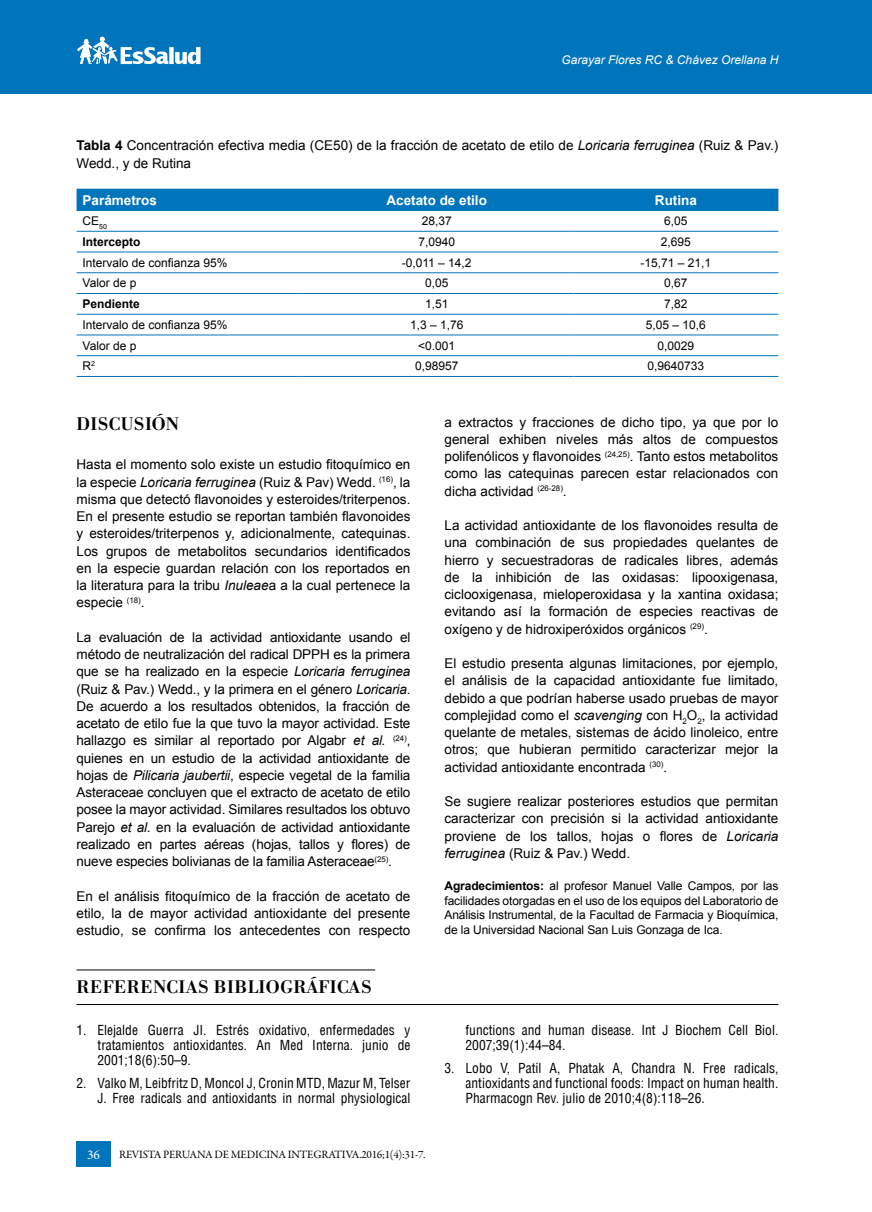
<style>
.page{position:relative;width:872px;height:1212px;background:#fff}
.page>*{position:absolute;margin:0;border:0;box-sizing:border-box;transform-origin:0 0}
.t1{font:500 18px "Bodoni BE";letter-spacing:.02em;color:#000}
.t2{font:13.5px/17.2px "Arial";color:#000;text-align:justify}
.t3{font:condensed 13.5px/15px "Helvetica LT";color:#000;text-align:justify}
.t4{font:700 13.5px "Arial";color:#fff}
.t5{font:13.5px "Minion Pro";color:#fff}
.t6{font:12px/14.4px "Arial";color:#000;text-align:justify}
.t7{font:italic 12px "Arial";color:#fff}
.t8{font:700 12px "Arial";color:#000}
.t9{font:11.25px "Garamond Premr Pro";letter-spacing:-.015em;color:#000}
.s1{font-weight:700}
.s2{font-style:italic}
</style>
<div class="page">
<div style="left:0;top:0;width:872px;height:94px;background:#0075bc"></div>
<svg style="left:77px;top:37px;width:123px;height:27px"></svg>
<div style="left:77px;top:1142px;width:34px;height:25px;background:#0075bc"></div>
<div style="left:77px;top:189px;width:701px;height:21px;background:#0075bc"></div>
<hr style="left:77px;top:210px;width:223px;height:1px;background:#0075bc">
<hr style="left:300px;top:210px;width:273px;height:1px;background:#0075bc">
<hr style="left:573px;top:210px;width:205px;height:1px;background:#0075bc">
<hr style="left:77px;top:231px;width:223px;height:1px;background:#0075bc">
<hr style="left:300px;top:231px;width:273px;height:1px;background:#0075bc">
<hr style="left:573px;top:231px;width:205px;height:1px;background:#0075bc">
<hr style="left:77px;top:252px;width:223px;height:1px;background:#0075bc">
<hr style="left:300px;top:252px;width:273px;height:1px;background:#0075bc">
<hr style="left:573px;top:252px;width:205px;height:1px;background:#0075bc">
<hr style="left:77px;top:272px;width:223px;height:1px;background:#0075bc">
<hr style="left:300px;top:272px;width:273px;height:1px;background:#0075bc">
<hr style="left:573px;top:272px;width:205px;height:1px;background:#0075bc">
<hr style="left:77px;top:293px;width:223px;height:1px;background:#0075bc">
<hr style="left:300px;top:293px;width:273px;height:1px;background:#0075bc">
<hr style="left:573px;top:293px;width:205px;height:1px;background:#0075bc">
<hr style="left:77px;top:314px;width:223px;height:1px;background:#0075bc">
<hr style="left:300px;top:314px;width:273px;height:1px;background:#0075bc">
<hr style="left:573px;top:314px;width:205px;height:1px;background:#0075bc">
<hr style="left:77px;top:334px;width:223px;height:1px;background:#0075bc">
<hr style="left:300px;top:334px;width:273px;height:1px;background:#0075bc">
<hr style="left:573px;top:334px;width:205px;height:1px;background:#0075bc">
<hr style="left:77px;top:355px;width:223px;height:1px;background:#0075bc">
<hr style="left:300px;top:355px;width:273px;height:1px;background:#0075bc">
<hr style="left:573px;top:355px;width:205px;height:1px;background:#0075bc">
<hr style="left:77px;top:376px;width:223px;height:1px;background:#0075bc">
<hr style="left:300px;top:376px;width:273px;height:1px;background:#0075bc">
<hr style="left:573px;top:376px;width:205px;height:1px;background:#0075bc">
<hr style="left:77px;top:969px;width:298px;height:1px;background:#000">
<hr style="left:77px;top:1004px;width:701px;height:1px;background:#000">
<p class="t7" style="left:561px;top:52px;width:218px">Garayar Flores RC &amp; Chávez Orellana H</p>
<p class="t2" style="left:77px;top:137px;width:703px;line-height:18px"><span class="s1">Tabla 4</span> Concentración efectiva media (CE50) de la fracción de acetato de etilo de <span class="s2">Loricaria ferruginea</span> (Ruiz &amp; Pav.)<br>Wedd., y de Rutina</p>
<p class="t4" style="left:83px;top:191px;width:76px">Parámetros</p>
<p class="t4" style="left:386px;top:191px;width:102px">Acetato de etilo</p>
<p class="t4" style="left:655px;top:191px;width:43px">Rutina</p>
<p class="t6" style="left:83px;top:214px;width:26px">CE<sub>50</sub></p>
<p class="t6" style="left:422px;top:214px;width:32px">28,37</p>
<p class="t6" style="left:664px;top:214px;width:25px">6,05</p>
<p class="t8" style="left:83px;top:234px;width:60px">Intercepto</p>
<p class="t6" style="left:418px;top:235px;width:38px">7,0940</p>
<p class="t6" style="left:661px;top:235px;width:32px">2,695</p>
<p class="t6" style="left:83px;top:255px;width:146px">Intervalo de confianza 95%</p>
<p class="t6" style="left:402px;top:255px;width:71px">-0,011 – 14,2</p>
<p class="t6" style="left:640px;top:255px;width:72px">-15,71 – 21,1</p>
<p class="t6" style="left:83px;top:276px;width:55px">Valor de p</p>
<p class="t6" style="left:425px;top:276px;width:25px">0,05</p>
<p class="t6" style="left:664px;top:276px;width:25px">0,67</p>
<p class="t8" style="left:83px;top:296px;width:59px">Pendiente</p>
<p class="t6" style="left:425px;top:297px;width:25px">1,51</p>
<p class="t6" style="left:664px;top:297px;width:25px">7,82</p>
<p class="t6" style="left:83px;top:318px;width:146px">Intervalo de confianza 95%</p>
<p class="t6" style="left:410px;top:318px;width:55px">1,3 – 1,76</p>
<p class="t6" style="left:646px;top:318px;width:62px">5,05 – 10,6</p>
<p class="t6" style="left:83px;top:338px;width:55px">Valor de p</p>
<p class="t6" style="left:418px;top:338px;width:39px">&lt;0.001</p>
<p class="t6" style="left:657px;top:338px;width:38px">0,0029</p>
<p class="t6" style="left:83px;top:359px;width:14px">R<sup>2</sup></p>
<p class="t6" style="left:415px;top:359px;width:45px">0,98957</p>
<p class="t6" style="left:647px;top:359px;width:58px">0,9640733</p>
<h1 class="t1" style="left:77px;top:414px;width:104px">DISCUSIÓN</h1>
<p class="t2" style="left:77px;top:456px;width:335px">Hasta el momento solo existe un estudio fitoquímico en la especie <span class="s2">Loricaria ferruginea</span> (Ruiz &amp; Pav) Wedd. <sup>(16)</sup>, la misma que detectó flavonoides y esteroides/triterpenos.<br>En el presente estudio se reportan también flavonoides y esteroides/triterpenos y, adicionalmente, catequinas.<br>Los grupos de metabolitos secundarios identificados en la especie guardan relación con los reportados en la literatura para la tribu <span class="s2">Inuleae</span>a a la cual pertenece la especie <sup>(18)</sup>.</p>
<p class="t2" style="left:77px;top:628px;width:335px">La evaluación de la actividad antioxidante usando el método de neutralización del radical DPPH es la primera que se ha realizado en la especie <span class="s2">Loricaria ferruginea </span>(Ruiz &amp; Pav.) Wedd., y la primera en el género <span class="s2">Loricaria</span>.<br>De acuerdo a los resultados obtenidos, la fracción de acetato de etilo fue la que tuvo la mayor actividad. Este hallazgo es similar al reportado por Algabr <span class="s2">et al.</span> <sup>(24)</sup>, quienes en un estudio de la actividad antioxidante de hojas de <span class="s2">Pilicaria jaubertii</span>, especie vegetal de la familia Asteraceae concluyen que el extracto de acetato de etilo posee la mayor actividad. Similares resultados los obtuvo Parejo <span class="s2">et al.</span> en la evaluación de actividad antioxidante realizado en partes aéreas (hojas, tallos y flores) de nueve especies bolivianas de la familia Asteraceae<sup>(25)</sup>.</p>
<p class="t2" style="left:77px;top:887px;width:335px">En el análisis fitoquímico de la fracción de acetato de etilo, la de mayor actividad antioxidante del presente estudio, se confirma los antecedentes con respecto</p>
<h1 class="t1" style="left:77px;top:976px;width:296px">REFERENCIAS BIBLIOGRÁFICAS</h1>
<p class="t3" style="left:98px;top:1022px;width:314px;text-indent:-21px">1. Elejalde Guerra JI. Estrés oxidativo, enfermedades y tratamientos antioxidantes. An Med Interna. junio de 2001;18(6):50–9.</p>
<p class="t3" style="left:77px;top:1075px;width:335px;text-align:right">2. Valko M, Leibfritz D, Moncol J, Cronin MTD, Mazur M, Telser<br>J. Free radicals and antioxidants in normal physiological</p>
<p class="t5" style="left:87px;top:1145px;width:14px">36</p>
<p class="t9" style="left:119px;top:1148px;width:308px">REVISTA PERUANA DE MEDICINA INTEGRATIVA.2016;1(4):31-7.</p>
<p class="t2" style="left:444px;top:413px;width:335px">a extractos y fracciones de dicho tipo, ya que por lo general exhiben niveles más altos de compuestos polifenólicos y flavonoides <sup>(24,25)</sup>. Tanto estos metabolitos como las catequinas parecen estar relacionados con dicha actividad <sup>(26-28)</sup>.</p>
<p class="t2" style="left:444px;top:517px;width:335px">La actividad antioxidante de los flavonoides resulta de una combinación de sus propiedades quelantes de hierro y secuestradoras de radicales libres, además de la inhibición de las oxidasas: lipooxigenasa, ciclooxigenasa, mieloperoxidasa y la xantina oxidasa; evitando así la formación de especies reactivas de oxígeno y de hidroxiperóxidos orgánicos <sup>(29)</sup>.</p>
<p class="t2" style="left:444px;top:655px;width:335px">El estudio presenta algunas limitaciones, por ejemplo, el análisis de la capacidad antioxidante fue limitado, debido a que podrían haberse usado pruebas de mayor complejidad como el <span class="s2">scavenging</span> con H<sub>2</sub>O<sub>2</sub>, la actividad quelante de metales, sistemas de ácido linoleico, entre otros; que hubieran permitido caracterizar mejor la actividad antioxidante encontrada <sup>(30)</sup>.</p>
<p class="t2" style="left:444px;top:793px;width:335px">Se sugiere realizar posteriores estudios que permitan caracterizar con precisión si la actividad antioxidante proviene de los tallos, hojas o flores de <span class="s2">Loricaria ferruginea</span> (Ruiz &amp; Pav.) Wedd.</p>
<p class="t6" style="left:444px;top:879px;width:335px"><span class="s1">Agradecimientos:</span> al profesor Manuel Valle Campos, por las facilidades otorgadas en el uso de los equipos del Laboratorio de Análisis Instrumental, de la Facultad de Farmacia y Bioquímica, de la Universidad Nacional San Luis Gonzaga de Ica.</p>
<p class="t3" style="left:465px;top:1022px;width:314px">functions and human disease. Int J Biochem Cell Biol.<br>2007;39(1):44–84.</p>
<p class="t3" style="left:465px;top:1060px;width:314px;text-indent:-21px">3. Lobo V, Patil A, Phatak A, Chandra N. Free radicals, antioxidants and functional foods: Impact on human health.<br>Pharmacogn Rev. julio de 2010;4(8):118–26.</p>
</div>
